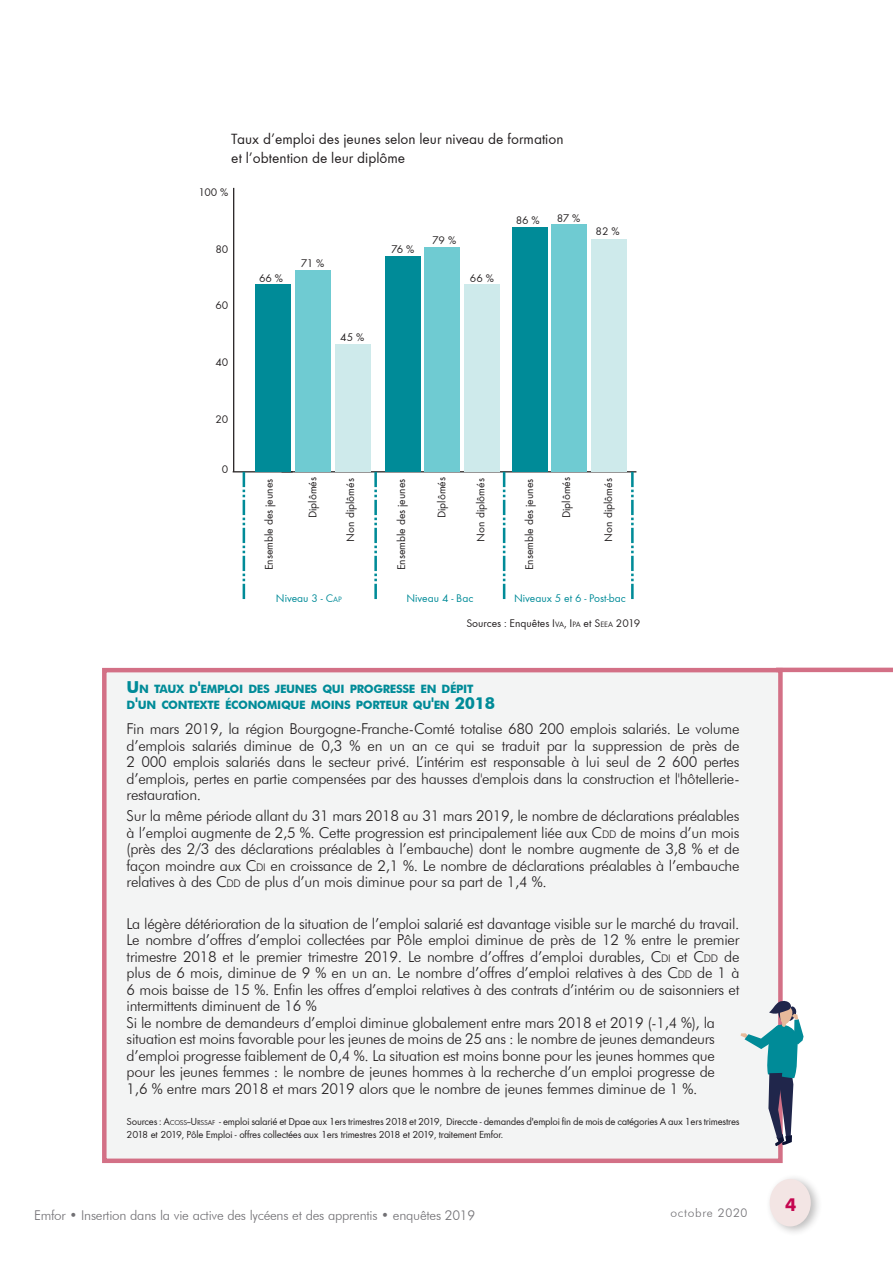
<style>
.page{position:relative;width:893px;height:1263px;background:#fff}
.page>*{position:absolute;margin:0;border:0;box-sizing:border-box;transform-origin:0 0}
.t1{font:700 18px "Futura BT";color:#c50750}
.t2{font:15.3px/18.3px "Function";color:#231f20}
.t3{font:300 15px/16.5px "Futura BT";letter-spacing:-.02em;color:#231f20;text-align:justify}
.t4{font:300 13.5px "Futura BT";letter-spacing:-.02em;color:#717074}
.t5{font:300 12px "Futura BT";letter-spacing:.06em;color:#717074}
.t6{font:700 11.55px/16.5px "Futura BT";letter-spacing:-.03em;color:#008b98}
.t7{font:11.4px "Function";color:#231f20}
.t8{font:11.4px "Function";color:#008b98}
.t9{font:10.5px/13.5px "Function";letter-spacing:-.02em;color:#231f20}
.s1{font-size:7.95px}
.s2{font-size:16.5px}
.s3{font-size:10.5px}
.s4{font-size:7.35px}
.s5{font-style:inherit}
</style>
<div class="page">
<div style="left:765px;top:1173px;width:57px;height:63px;background:#231f20;opacity:.3"></div>
<div style="left:770px;top:1179px;width:41px;height:47px;background:#f3e5e4;border-radius:50%"></div>
<hr style="left:233px;top:471px;width:403px;height:1px;background:#231f20">
<hr style="left:233px;top:188px;width:1px;height:284px;background:#231f20">
<div style="left:591px;top:239px;width:36px;height:233px;background:#ceeaeb"></div>
<div style="left:551px;top:225px;width:36px;height:247px;background:#6fcbd2"></div>
<div style="left:512px;top:228px;width:35px;height:244px;background:#008b98"></div>
<div style="left:464px;top:284px;width:36px;height:188px;background:#ceeaeb"></div>
<div style="left:424px;top:247px;width:36px;height:225px;background:#6fcbd2"></div>
<div style="left:385px;top:256px;width:35px;height:216px;background:#008b98"></div>
<div style="left:335px;top:344px;width:35px;height:128px;background:#ceeaeb"></div>
<div style="left:295px;top:270px;width:36px;height:202px;background:#6fcbd2"></div>
<div style="left:255px;top:284px;width:36px;height:188px;background:#008b98"></div>
<svg style="left:243px;top:472px;width:2px;height:128px"></svg>
<svg style="left:374px;top:472px;width:3px;height:128px"></svg>
<svg style="left:503px;top:472px;width:2px;height:128px"></svg>
<svg style="left:631px;top:472px;width:3px;height:128px"></svg>
<div style="left:102px;top:668px;width:681px;height:495px;background:#f3f4f4;border:4px solid #d37086"></div>
<hr style="left:776px;top:668px;width:117px;height:4px;background:#d37086">
<svg style="left:741px;top:1000px;width:62px;height:147px"></svg>
<p class="t2" style="left:231px;top:130px;width:334px">Taux d’emploi des jeunes selon leur niveau de formation et l’obtention de leur diplôme</p>
<p class="t7" style="left:199px;top:185px;width:31px">100 %</p>
<p class="t7" style="left:215px;top:242px;width:14px">80</p>
<p class="t7" style="left:215px;top:299px;width:14px">60</p>
<p class="t7" style="left:215px;top:356px;width:14px">40</p>
<p class="t7" style="left:215px;top:413px;width:14px">20</p>
<p class="t7" style="left:222px;top:463px;width:8px">0</p>
<p class="t7" style="left:259px;top:272px;width:26px">66 %</p>
<p class="t7" style="left:301px;top:257px;width:25px">71 %</p>
<p class="t7" style="left:340px;top:330px;width:26px">45 %</p>
<p class="t7" style="left:391px;top:243px;width:25px">76 %</p>
<p class="t7" style="left:432px;top:234px;width:26px">79 %</p>
<p class="t7" style="left:470px;top:271px;width:26px">66 %</p>
<p class="t7" style="left:516px;top:214px;width:26px">86 %</p>
<p class="t7" style="left:557px;top:212px;width:25px">87 %</p>
<p class="t7" style="left:596px;top:225px;width:26px">82 %</p>
<p class="t7" style="left:263px;top:570px;width:93px;rotate:-90deg">Ensemble des jeunes</p>
<p class="t7" style="left:306px;top:518px;width:43px;rotate:-90deg">Diplômés</p>
<p class="t7" style="left:344px;top:541px;width:65px;rotate:-90deg">Non diplômés</p>
<p class="t8" style="left:276px;top:591px;width:67px">Niveau 3 - C<span class="s1">AP</span></p>
<p class="t7" style="left:435px;top:518px;width:43px;rotate:-90deg">Diplômés</p>
<p class="t7" style="left:560px;top:518px;width:43px;rotate:-90deg">Diplômés</p>
<p class="t7" style="left:474px;top:541px;width:65px;rotate:-90deg">Non diplômés</p>
<p class="t7" style="left:602px;top:541px;width:65px;rotate:-90deg">Non diplômés</p>
<p class="t7" style="left:395px;top:570px;width:93px;rotate:-90deg">Ensemble des jeunes</p>
<p class="t7" style="left:523px;top:570px;width:93px;rotate:-90deg">Ensemble des jeunes</p>
<p class="t8" style="left:406px;top:591px;width:68px">Niveau 4 - Bac</p>
<p class="t8" style="left:514px;top:591px;width:113px">Niveaux 5 et 6 - Post-bac</p>
<p class="t7" style="left:466px;top:616px;width:175px">Sources : Enquêtes I<span class="s1">VA</span>, I<span class="s1">PA</span> et S<span class="s1">EEA</span> 2019</p>
<p class="t6" style="left:127px;top:680px;width:370px"><span class="s2">U</span> N TAUX D<span class="s2">'</span>EMPLOI DES JEUNES QUI PROGRESSE EN DÉPIT<br>D<span class="s2">'</span>UN CONTEXTE ÉCONOMIQUE MOINS PORTEUR QU<span class="s2">'</span>EN <span class="s2">2018</span></p>
<p class="t3" style="left:127px;top:721px;width:614px">Fin mars 2019, la région Bourgogne-Franche-Comté totalise 680 200 emplois salariés. Le volume d’emplois salariés diminue de 0,3 % en un an ce qui se traduit par la suppression de près de 2 000 emplois salariés dans le secteur privé. L’intérim est responsable à lui seul de 2 600 pertes d’emplois, pertes en partie compensées par des hausses d'emplois dans la construction et l'hôtellerie&shy;restauration.</p>
<p class="t3" style="left:127px;top:807px;width:614px">Sur la même période allant du 31 mars 2018 au 31 mars 2019, le nombre de déclarations préalables à l’emploi augmente de 2,5 %. Cette progression est principalement liée aux C<span class="s3">dd</span> de moins d’un mois (près des 2/3 des déclarations préalables à l’embauche) dont le nombre augmente de 3,8 % et de façon moindre aux C<span class="s3">di</span> en croissance de 2,1 %. Le nombre de déclarations préalables à l’embauche relatives à des C<span class="s3">dd</span> de plus d’un mois diminue pour sa part de 1,4 %.</p>
<p class="t3" style="left:127px;top:915px;width:614px;text-align:left">La légère détérioration de la situation de l’emploi salarié est davantage visible sur le marché du travail.<br>Le nombre d’offres d’emploi collectées par Pôle emploi diminue de près de 12 % entre le premier trimestre 2018 et le premier trimestre 2019. Le nombre d’offres d’emploi durables, C<span class="s3">di</span> et C<span class="s3">dd</span> de plus de 6 mois, diminue de 9 % en un an. Le nombre d’offres d’emploi relatives à des C<span class="s3">dd</span> de 1 à 6 mois baisse de 15 %. Enfin les offres d’emploi relatives à des contrats d’intérim ou de saisonniers et intermittents diminuent de 16 %<br>Si le nombre de demandeurs d’emploi diminue globalement entre mars 2018 et 2019 (-1,4 %), la situation est moins favorable pour les jeunes de moins de 25 ans : le nombre de jeunes demandeurs d’emploi progresse faiblement de 0,4 %. La situation est moins bonne pour les jeunes hommes que pour les jeunes femmes : le nombre de jeunes hommes à la recherche d’un emploi progresse de 1,6 % entre mars 2018 et mars 2019 alors que le nombre de jeunes femmes diminue de 1 %.</p>
<p class="t9" style="left:127px;top:1114px;width:614px">Sources : A<span class="s4">COSS</span><span class="s5">--U</span><span class="s4">RSSAF</span> - emploi salarié et Dpae aux 1ers trimestres 2018 et 2019, Direccte - demandes d'emploi fin de mois de catégories A aux 1ers trimestres<br>2018 et 2019, Pôle Emploi - offres collectées aux 1ers trimestres 2018 et 2019, traitement Emfor.</p>
<p class="t4" style="left:34px;top:1207px;width:443px">Emfor • Insertion dans la vie active des lycéens et des apprentis • enquêtes 2019</p>
<p class="t5" style="left:670px;top:1205px;width:79px">octobre 2020</p>
<p class="t1" style="left:785px;top:1194px;width:13px">4</p>
</div>
